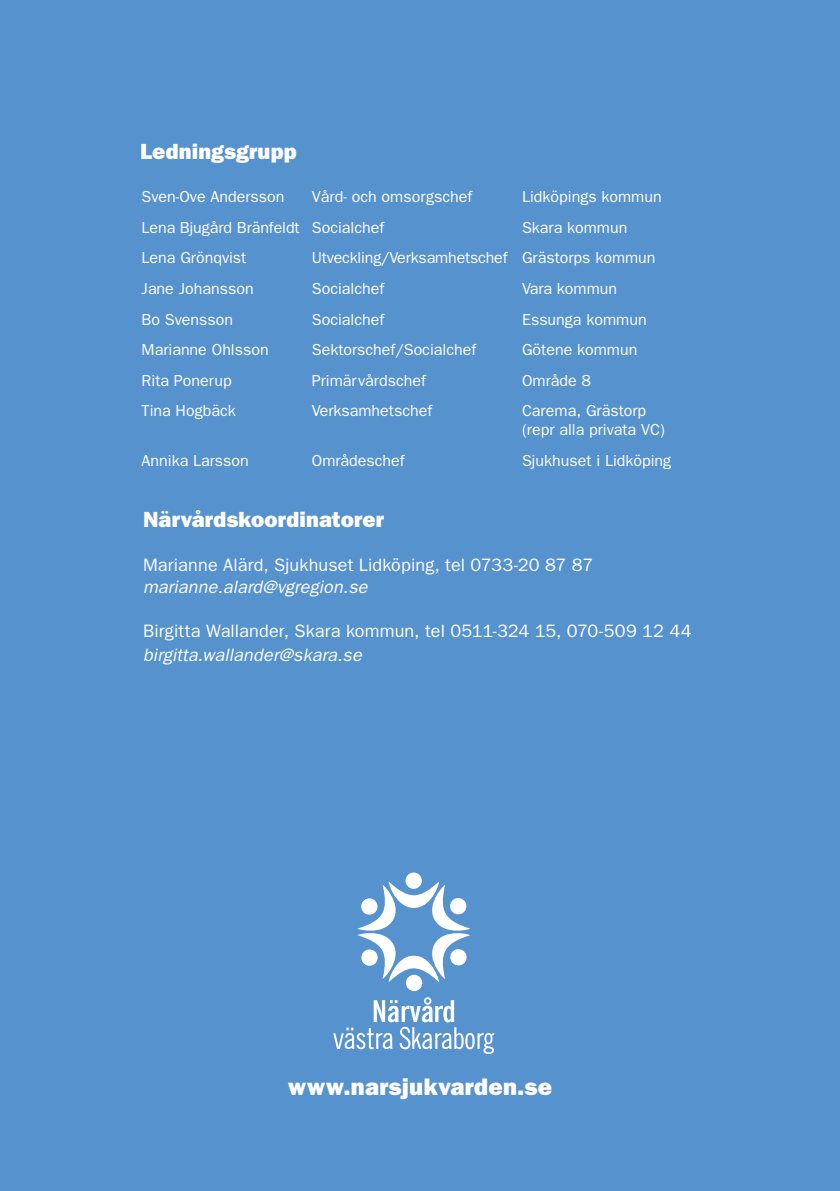
<style>
.page{position:relative;width:840px;height:1191px;background:#fff}
.page>*{position:absolute;margin:0;border:0;box-sizing:border-box;transform-origin:0 0}
.t1{font:800 24px "Franklin Gothic";letter-spacing:.01em;color:#fff}
.t2{font:800 22px "Franklin Gothic";letter-spacing:.005em;color:#fff}
.t3{font:18px "Franklin Gothic";letter-spacing:.01em;color:#fff}
.t4{font:italic 18px "Franklin Gothic";letter-spacing:.005em;color:#fff}
.t5{font:16px/19.2px "Franklin Gothic";color:#fff}
</style>
<div class="page">
<div style="left:0;top:0;width:839px;height:1191px;background:#5692ce"></div>
<div style="left:405px;top:872px;width:16px;height:17px;background:#fff;border-radius:50%"></div>
<div style="left:405px;top:974px;width:17px;height:17px;background:#fff;border-radius:50%"></div>
<svg style="left:355px;top:880px;width:117px;height:103px"></svg>
<svg style="left:333px;top:997px;width:161px;height:57px"></svg>
<h2 class="t2" style="left:140px;top:138px;width:158px">Ledningsgrupp</h2>
<p class="t5" style="left:141px;top:187px;width:144px">Sven-Ove Andersson</p>
<p class="t5" style="left:311px;top:187px;width:162px">Vård- och omsorgschef</p>
<p class="t5" style="left:521px;top:187px;width:141px">Lidköpings kommun</p>
<p class="t5" style="left:141px;top:217px;width:244px">Lena Bjugård Bränfeldt Socialchef</p>
<p class="t5" style="left:521px;top:217px;width:107px">Skara kommun</p>
<p class="t5" style="left:141px;top:248px;width:106px">Lena Grönqvist</p>
<p class="t5" style="left:311px;top:248px;width:345px">Utveckling/Verksamhetschef Grästorps kommun</p>
<p class="t5" style="left:141px;top:278px;width:113px">Jane Johansson</p>
<p class="t5" style="left:311px;top:278px;width:74px">Socialchef</p>
<p class="t5" style="left:521px;top:278px;width:97px">Vara kommun</p>
<p class="t5" style="left:141px;top:309px;width:93px">Bo Svensson</p>
<p class="t5" style="left:311px;top:309px;width:74px">Socialchef</p>
<p class="t5" style="left:521px;top:309px;width:126px">Essunga kommun</p>
<p class="t5" style="left:141px;top:340px;width:129px">Marianne Ohlsson</p>
<p class="t5" style="left:311px;top:340px;width:166px">Sektorschef/Socialchef</p>
<p class="t5" style="left:521px;top:340px;width:117px">Götene kommun</p>
<p class="t5" style="left:141px;top:370px;width:92px">Rita Ponerup</p>
<p class="t5" style="left:311px;top:370px;width:116px">Primärvårdschef</p>
<p class="t5" style="left:521px;top:370px;width:71px">Område 8</p>
<p class="t5" style="left:141px;top:401px;width:96px">Tina Hogbäck</p>
<p class="t5" style="left:311px;top:401px;width:122px">Verksamhetschef</p>
<p class="t5" style="left:521px;top:401px;width:144px">Carema, Grästorp (repr alla privata VC)</p>
<p class="t5" style="left:141px;top:450px;width:109px">Annika Larsson</p>
<p class="t5" style="left:311px;top:450px;width:94px">Områdeschef</p>
<p class="t5" style="left:521px;top:450px;width:151px">Sjukhuset i Lidköping</p>
<h2 class="t2" style="left:143px;top:506px;width:242px">Närvårdskoordinatorer</h2>
<p class="t3" style="left:143px;top:554px;width:451px">Marianne Alärd, Sjukhuset Lidköping, tel 0733-20 87 87</p>
<p class="t4" style="left:143px;top:576px;width:226px">marianne.alard@vgregion.se</p>
<p class="t3" style="left:143px;top:620px;width:549px">Birgitta Wallander, Skara kommun, tel 0511-324 15, 070-509 12 44</p>
<p class="t4" style="left:143px;top:644px;width:220px">birgitta.wallander@skara.se</p>
<h1 class="t1" style="left:288px;top:1072px;width:265px">www.narsjukvarden.se</h1>
</div>
